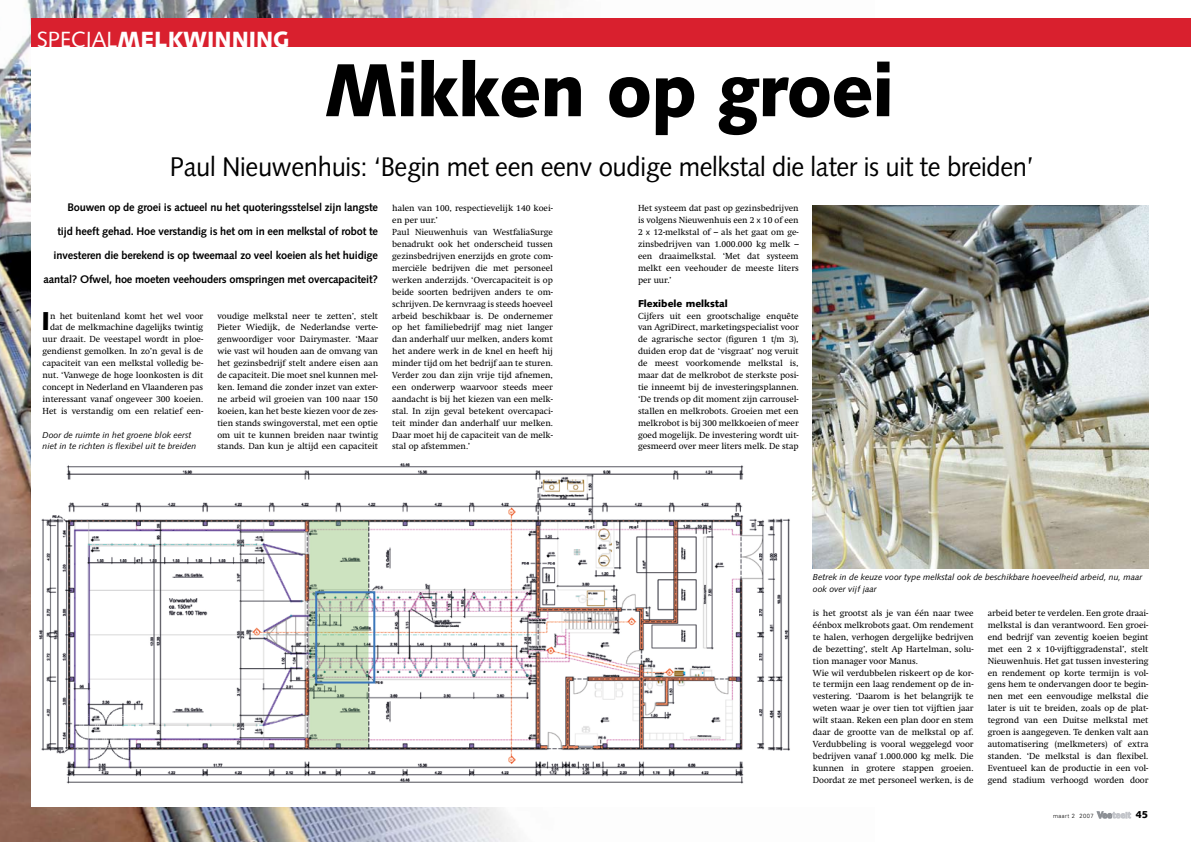
<style>
.page{position:relative;width:1191px;height:842px;background:#fff}
.page>*{position:absolute;margin:0;border:0;box-sizing:border-box;transform-origin:0 0}
.t1{font:900 75px "Syntax";letter-spacing:-.015em;color:#000;scale:.95 1}
.t2{font:27px "Syntax";letter-spacing:-.015em;color:#000;scale:.95 1}
.t3{font:900 25.9px "Syntax";color:#000}
.t4{font:900 22px "Syntax";color:#fff}
.t5{font:700 11px/23.8px "Syntax";letter-spacing:-.015em;color:#000;text-align:right}
.t6{font:900 10px "Syntax";color:#000}
.t7{font:8.7px/11.9px "Swift";color:#000;text-align:justify}
.t8{font:italic 8.7px/11.9px "Syntax";color:#000}
.t9{font:300 6px "Univers";letter-spacing:.08em;color:#000;scale:.95 1}
.s1{font-weight:400}
.s2{font-family:"Syntax"}
</style>
<div class="page">
<svg style="left:1096px;top:811px;width:36px;height:8px"></svg>
<img style="left:0;top:0;width:874px;height:842px">
<div style="left:31px;top:45px;width:1160px;height:761px;background:#fff"></div>
<div style="left:31px;top:19px;width:1160px;height:28px;background:#d9202e"></div>
<img style="left:39px;top:461px;width:784px;height:323px">
<div style="left:315px;top:591px;width:60px;height:92px;border:2px solid #3c77ba"></div>
<img style="left:813px;top:205px;width:335px;height:363px">
<h3 class="t4" style="left:37px;top:26px;width:254px"><span class="s1">special</span>Melkwinning</h3>
<h1 class="t1" style="left:324px;top:46px;width:601px">Mikken op groei</h1>
<h2 class="t2" style="left:170px;top:150px;width:911px">Paul Nieuwenhuis: ‘Begin met een eenv oudige melkstal die later is uit te breiden’</h2>
<p class="t5" style="left:44px;top:196px;width:336px">Bouwen op de groei is actueel nu het quoteringsstelsel zijn langste<br>tijd heeft gehad. Hoe verstandig is het om in een melkstal of robot te investeren die berekend is op tweemaal zo veel koeien als het huidige aantal? Ofwel, hoe moeten veehouders omspringen met overcapaciteit?</p>
<h3 class="t3" style="left:42px;top:306px;width:6px">I</h3>
<p class="t7" style="left:43px;top:310px;width:162px;text-align:right">n het buitenland komt het wel voor dat de melkmachine dagelijks twintig uur draait. De veestapel wordt in ploe&shy;gendienst gemolken. In zo’n geval is de capaciteit van een melkstal volledig be&shy;nut. ‘Vanwege de hoge loonkosten is dit concept in Nederland en Vlaanderen pas interessant vanaf ongeveer 300 koeien.<br>Het is verstandig om een relatief een-</p>
<p class="t7" style="left:217px;top:310px;width:162px">voudige melkstal neer te zetten’, stelt Pieter Wiedijk, de Nederlandse verte&shy;genwoordiger voor Dairymaster. ‘Maar wie vast wil houden aan de omvang van het gezinsbedrijf stelt andere eisen aan de capaciteit. Die moet snel kunnen mel&shy;ken. Iemand die zonder inzet van exter&shy;ne arbeid wil groeien van 100 naar 150 koeien, kan het beste kiezen voor de zes&shy;tien stands swingoverstal, met een optie om uit te kunnen breiden naar twintig stands. Dan kun je altijd een capaciteit</p>
<p class="t8" style="left:43px;top:429px;width:155px">Door de ruimte in het groene blok eerst niet in te richten is flexibel uit te breiden</p>
<p class="t7" style="left:392px;top:203px;width:162px;text-align:left">halen van 100, respectievelijk 140 koei&shy;en per uur.’<br>Paul Nieuwenhuis van WestfaliaSurge benadrukt ook het onderscheid tussen gezinsbedrijven enerzijds en grote com&shy;merciële bedrijven die met personeel werken anderzijds. ‘Overcapaciteit is op beide soorten bedrijven anders te om&shy;schrijven. De kernvraag is steeds hoeveel arbeid beschikbaar is. De ondernemer op het familiebedrijf mag niet langer dan anderhalf uur melken, anders komt het andere werk in de knel en heeft hij minder tijd om het bedrijf aan te sturen.<br>Verder zou dan zijn vrije tijd afnemen, een onderwerp waarvoor steeds meer aandacht is bij het kiezen van een melk&shy;stal. In zijn geval betekent overcapaci&shy;teit minder dan anderhalf uur melken.<br>Daar moet hij de capaciteit van de melk&shy;stal op afstemmen.’</p>
<p class="t7" style="left:638px;top:203px;width:162px">Het systeem dat past op gezinsbedrijven is volgens Nieuwenhuis een 2 <span class="s2">x</span> 10 of een 2 <span class="s2">x</span> 12-melkstal of – als het gaat om ge&shy;zinsbedrijven van 1.000.000 kg melk – een draaimelkstal. ‘Met dat systeem melkt een veehouder de meeste liters per uur.’</p>
<p class="t6" style="left:638px;top:297px;width:91px">Flexibele melkstal</p>
<p class="t7" style="left:638px;top:310px;width:162px">Cijfers uit een grootschalige enquête van AgriDirect, marketingspecialist voor de agrarische sector (figuren 1 t/m 3), duiden erop dat de ‘visgraat’ nog veruit de meest voorkomende melkstal is, maar dat de melkrobot de sterkste posi&shy;tie inneemt bij de investeringsplannen. ‘De trends op dit moment zijn carrousel&shy;stallen en melkrobots. Groeien met een melkrobot is bij 300 melkkoeien of meer goed mogelijk. De investering wordt uit&shy;gesmeerd over meer liters melk. De stap</p>
<p class="t8" style="left:813px;top:571px;width:331px">Betrek in de keuze voor type melkstal ook de beschikbare hoeveelheid arbeid, nu, maar ook over vijf jaar</p>
<p class="t7" style="left:813px;top:607px;width:162px;text-align:left">is het grootst als je van één naar twee éénbox melkrobots gaat. Om rendement te halen, verhogen dergelijke bedrijven de bezetting’, stelt Ap Hartelman, solu&shy;tion manager voor Manus.<br>Wie wil verdubbelen riskeert op de kor&shy;te termijn een laag rendement op de in&shy;vestering. ‘Daarom is het belangrijk te weten waar je over tien tot vijftien jaar wilt staan. Reken een plan door en stem daar de grootte van de melkstal op af.<br>Verdubbeling is vooral weggelegd voor bedrijven vanaf 1.000.000 kg melk. Die kunnen in grotere stappen groeien.<br>Doordat ze met personeel werken, is de</p>
<p class="t7" style="left:987px;top:607px;width:162px">arbeid beter te verdelen. Een grote draai&shy;melkstal is dan verantwoord. Een groei&shy;end bedrijf van zeventig koeien begint met een 2 <span class="s2">x</span> 10-vijftiggradenstal’, stelt Nieuwenhuis. Het gat tussen investering en rendement op korte termijn is vol&shy;gens hem te ondervangen door te begin&shy;nen met een eenvoudige melkstal die later is uit te breiden, zoals op de plat&shy;tegrond van een Duitse melkstal met groen is aangegeven. Te denken valt aan automatisering (melkmeters) of extra standen. ‘De melkstal is dan flexibel.<br>Eventueel kan de productie in een vol&shy;gend stadium verhoogd worden door</p>
<p class="t9" style="left:1053px;top:813px;width:44px">maart 2 2007</p>
<p class="t6" style="left:1135px;top:809px;width:14px">45</p>
</div>
